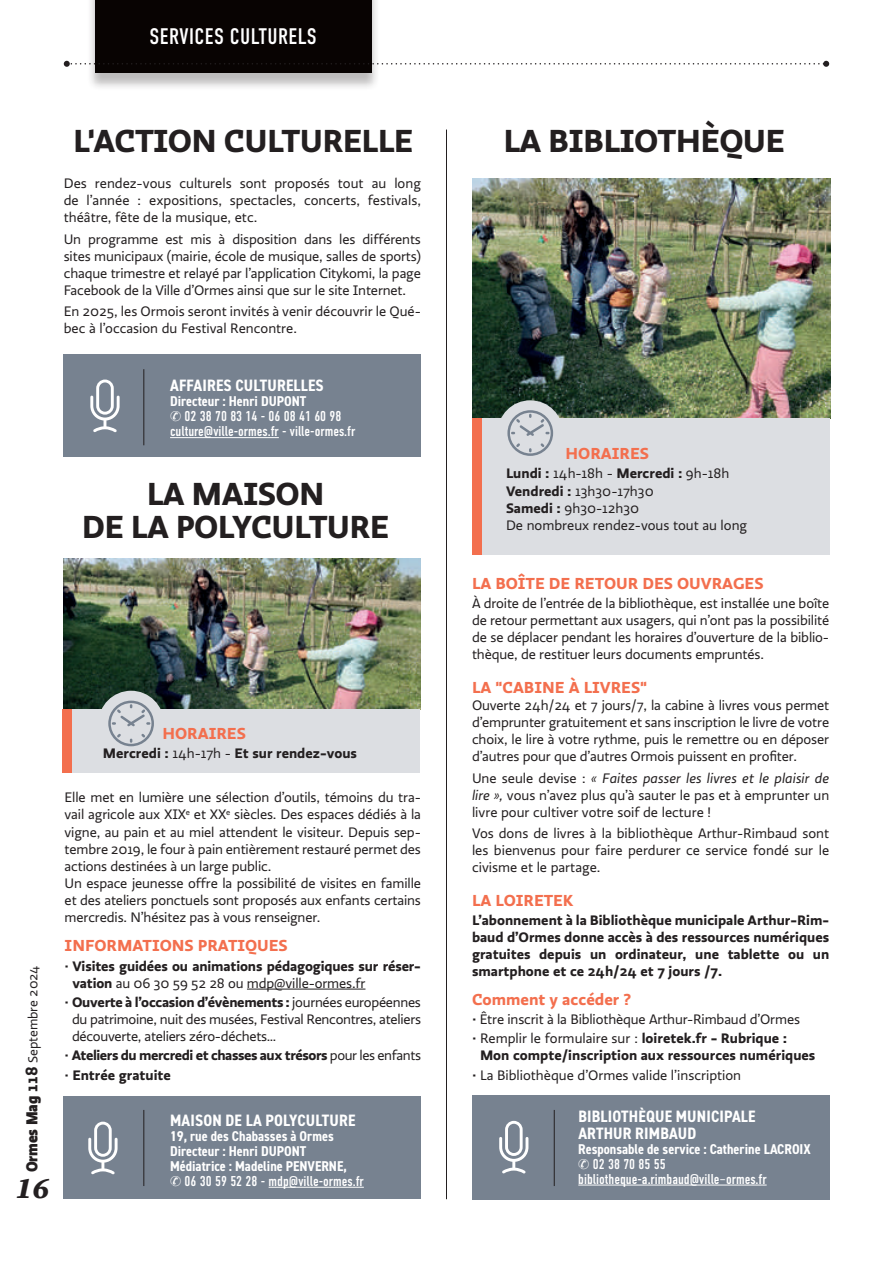
<style>
.page{position:relative;width:893px;height:1263px;background:#fff}
.page>*{position:absolute;margin:0;border:0;box-sizing:border-box;transform-origin:0 0}
.t1{font:700 33px/33px "Ratio";letter-spacing:-.02em;color:#231f20;text-align:center}
.t2{font:italic 30px "Source Serif Variable";color:#231f20}
.t3{font:22.5px "DIN Condensed";letter-spacing:.02em;color:#fff}
.t4{font:700 16.5px "Ratio";color:#f36f4e}
.t5{font:700 condensed 16.5px/16.5px "DIN2014";letter-spacing:.01em;color:#fff}
.t6{font:14.25px/17.1px "Ratio";letter-spacing:-.01em;color:#231f20;text-align:justify}
.t7{font:700 14.25px/17.1px "Ratio";color:#231f20}
.t8{font:14.25px/15px "DIN Condensed";color:#fff}
.t9{font:700 condensed 14.25px/15px "DIN2014";color:#fff}
.t10{font:700 14.25px "Ratio";letter-spacing:-.03em;color:#231f20}
.t11{font:13.5px "Ratio";color:#231f20}
.s1{font-family:"Ratio Display";font-weight:800;font-size:16.5px}
.s2{font-weight:700;font-size:16.5px}
.s3{font-weight:400}
.s4{font-weight:700}
.s5{font-style:italic}
</style>
<div class="page">
<hr style="left:247px;top:989px;width:118px;height:1px;background:#231f20">
<img style="left:64px;top:559px;width:357px;height:150px">
<img style="left:472px;top:179px;width:358px;height:239px">
<div style="left:64px;top:1097px;width:357px;height:102px;background:#778290"></div>
<hr style="left:269px;top:1187px;width:95px;height:1px;background:#fff">
<div style="left:472px;top:1095px;width:357px;height:104px;background:#778290"></div>
<hr style="left:578px;top:1185px;width:189px;height:1px;background:#fff">
<svg style="left:88px;top:1122px;width:30px;height:52px"></svg>
<div style="left:64px;top:355px;width:357px;height:102px;background:#778290"></div>
<hr style="left:170px;top:437px;width:109px;height:1px;background:#fff">
<svg style="left:90px;top:379px;width:30px;height:53px"></svg>
<svg style="left:499px;top:1121px;width:29px;height:53px"></svg>
<div style="left:69px;top:709px;width:351px;height:63px;background:#dcdee2"></div>
<div style="left:63px;top:709px;width:9px;height:64px;background:#f36f4e"></div>
<svg style="left:98px;top:691px;width:66px;height:55px"></svg>
<div style="left:472px;top:418px;width:357px;height:137px;background:#dcdee2"></div>
<svg style="left:498px;top:400px;width:65px;height:56px"></svg>
<div style="left:87px;top:0;width:292px;height:91px;background:#231f20;opacity:.3"></div>
<div style="left:95px;top:0;width:276px;height:72px;background:#080302"></div>
<svg style="left:64px;top:61px;width:765px;height:6px"></svg>
<div style="left:472px;top:418px;width:10px;height:137px;background:#f36f4e"></div>
<hr style="left:144px;top:1110px;width:1px;height:76px;background:#231f20">
<hr style="left:144px;top:369px;width:1px;height:76px;background:#231f20">
<hr style="left:554px;top:1110px;width:1px;height:76px;background:#231f20">
<hr style="left:446px;top:130px;width:1px;height:1069px;background:#231f20">
<h3 class="t3" style="left:149px;top:24px;width:169px">SERVICES CULTURELS</h3>
<h1 class="t1" style="left:73px;top:123px;width:342px">L'ACTION CULTURELLE</h1>
<h1 class="t1" style="left:503px;top:123px;width:283px">LA BIBLIOTHÈQUE</h1>
<p class="t6" style="left:64px;top:175px;width:359px">Des rendez-vous culturels sont proposés tout au long de l’année : expositions, spectacles, concerts, festivals, théâtre, fête de la musique, etc.</p>
<p class="t6" style="left:64px;top:231px;width:359px">Un programme est mis à disposition dans les différents sites municipaux (mairie, école de musique, salles de sports) chaque trimestre et relayé par l’application Citykomi, la page Facebook de la Ville d’Ormes ainsi que sur le site Internet.</p>
<p class="t6" style="left:64px;top:303px;width:359px">En 2025, les Ormois seront invités à venir découvrir le Qué&shy;bec à l’occasion du Festival Rencontre.</p>
<p class="t5" style="left:170px;top:377px;width:155px">AFFAIRES CULTURELLES</p>
<p class="t9" style="left:170px;top:394px;width:138px">Directeur : Henri DUPONT</p>
<p class="t8" style="left:170px;top:409px;width:187px;text-align:center">02 38 70 83 14 - 06 08 41 60 98 culture@ville-ormes.fr - ville-ormes.fr</p>
<h1 class="t1" style="left:82px;top:476px;width:309px">LA MAISON<br>DE LA POLYCULTURE</h1>
<p class="t11" style="left:25px;top:1172px;width:209px;rotate:-90deg"><span class="s1">Ormes Mag</span> <span class="s2">118</span> Septembre 2024</p>
<h2 class="t2" style="left:15px;top:1168px;width:35px">16</h2>
<p class="t4" style="left:162px;top:723px;width:85px">HORAIRES</p>
<p class="t7" style="left:103px;top:744px;width:256px">Mercredi : <span class="s3">14h-17h -</span> Et sur rendez-vous</p>
<p class="t6" style="left:65px;top:789px;width:358px;text-align:left">Elle met en lumière une sélection d’outils, témoins du tra&shy;vail agricole aux XIX<sup>e</sup> et XX<sup>e</sup> siècles. Des espaces dédiés à la vigne, au pain et au miel attendent le visiteur. Depuis sep&shy;tembre 2019, le four à pain entièrement restauré permet des actions destinées à un large public.<br>Un espace jeunesse offre la possibilité de visites en famille et des ateliers ponctuels sont proposés aux enfants certains mercredis. N’hésitez pas à vous renseigner.</p>
<p class="t4" style="left:65px;top:935px;width:225px">INFORMATIONS PRATIQUES</p>
<p class="t7" style="left:72px;top:957px;width:350px;text-indent:-8px"><span class="s3">•</span> Visites guidées ou animations pédagogiques sur réser&shy;vation <span class="s3">au 06 30 59 52 28 ou mdp@ville-ormes.fr</span></p>
<p class="t6" style="left:72px;top:994px;width:350px;text-indent:-7px">• <span class="s4">Ouverte à l’occasion d’évènements :</span> journées européennes du patrimoine, nuit des musées, Festival Rencontres, ateliers découverte, ateliers zéro-déchets…</p>
<p class="t10" style="left:65px;top:1046px;width:358px"><span class="s3">•</span> Ateliers du mercredi et chasses aux trésors <span class="s3">pour les enfants</span></p>
<p class="t7" style="left:65px;top:1066px;width:108px"><span class="s3">•</span> Entrée gratuite</p>
<p class="t5" style="left:170px;top:1112px;width:187px">MAISON DE LA POLYCULTURE</p>
<p class="t9" style="left:170px;top:1128px;width:178px">19, rue des Chabasses à Ormes<br>Directeur : Henri DUPONT<br>Médiatrice : Madeline PENVERNE,</p>
<p class="t8" style="left:185px;top:1174px;width:181px">06 30 59 52 28 - mdp@ville-ormes.fr</p>
<p class="t4" style="left:566px;top:443px;width:85px">HORAIRES</p>
<p class="t6" style="left:506px;top:465px;width:243px;text-align:left"><span class="s4">Lundi :</span> 14h-18h - <span class="s4">Mercredi :</span> 9h-18h<br><span class="s4">Vendredi :</span> 13h30-17h30<br><span class="s4">Samedi :</span> 9h30-12h30<br>De nombreux rendez-vous tout au long</p>
<p class="t4" style="left:472px;top:573px;width:293px">LA BOÎTE DE RETOUR DES OUVRAGES</p>
<p class="t6" style="left:472px;top:595px;width:359px">À droite de l’entrée de la bibliothèque, est installée une boîte de retour permettant aux usagers, qui n’ont pas la possibilité de se déplacer pendant les horaires d’ouverture de la biblio&shy;thèque, de restituer leurs documents empruntés.</p>
<p class="t4" style="left:472px;top:677px;width:177px">LA "CABINE À LIVRES"</p>
<p class="t6" style="left:472px;top:697px;width:359px">Ouverte 24h/24 et 7 jours/7, la cabine à livres vous permet d’emprunter gratuitement et sans inscription le livre de votre choix, le lire à votre rythme, puis le remettre ou en déposer d’autres pour que d’autres Ormois puissent en profiter.</p>
<p class="t6" style="left:472px;top:769px;width:359px">Une seule devise : <span class="s5">« Faites passer les livres et le plaisir de lire »,</span> vous n’avez plus qu’à sauter le pas et à emprunter un livre pour cultiver votre soif de lecture !</p>
<p class="t6" style="left:472px;top:825px;width:359px">Vos dons de livres à la bibliothèque Arthur-Rimbaud sont les bienvenus pour faire perdurer ce service fondé sur le civisme et le partage.</p>
<p class="t4" style="left:472px;top:890px;width:103px">LA LOIRETEK</p>
<p class="t7" style="left:472px;top:911px;width:359px;text-align:justify">L’abonnement à la Bibliothèque municipale Arthur-Rim&shy;baud d’Ormes donne accès à des ressources numériques gratuites depuis un ordinateur, une tablette ou un smartphone et ce 24h/24 et 7 jours /7.</p>
<p class="t4" style="left:472px;top:989px;width:161px">Comment y accéder ?</p>
<p class="t6" style="left:472px;top:1011px;width:330px">• Être inscrit à la Bibliothèque Arthur-Rimbaud d’Ormes</p>
<p class="t7" style="left:480px;top:1029px;width:337px;text-indent:-8px"><span class="s3">• Remplir le formulaire sur :</span> loiretek.fr - Rubrique :<br>Mon compte/inscription aux ressources numériques</p>
<p class="t6" style="left:472px;top:1066px;width:271px">• La Bibliothèque d’Ormes valide l’inscription</p>
<p class="t5" style="left:578px;top:1108px;width:179px">BIBLIOTHÈQUE MUNICIPALE<br>ARTHUR RIMBAUD</p>
<p class="t9" style="left:578px;top:1141px;width:234px">Responsable de service : Catherine LACROIX</p>
<p class="t8" style="left:578px;top:1156px;width:190px;text-indent:15px">02 38 70 85 55 bibliotheque-a.rimbaud@ville–ormes.fr</p>
</div>
